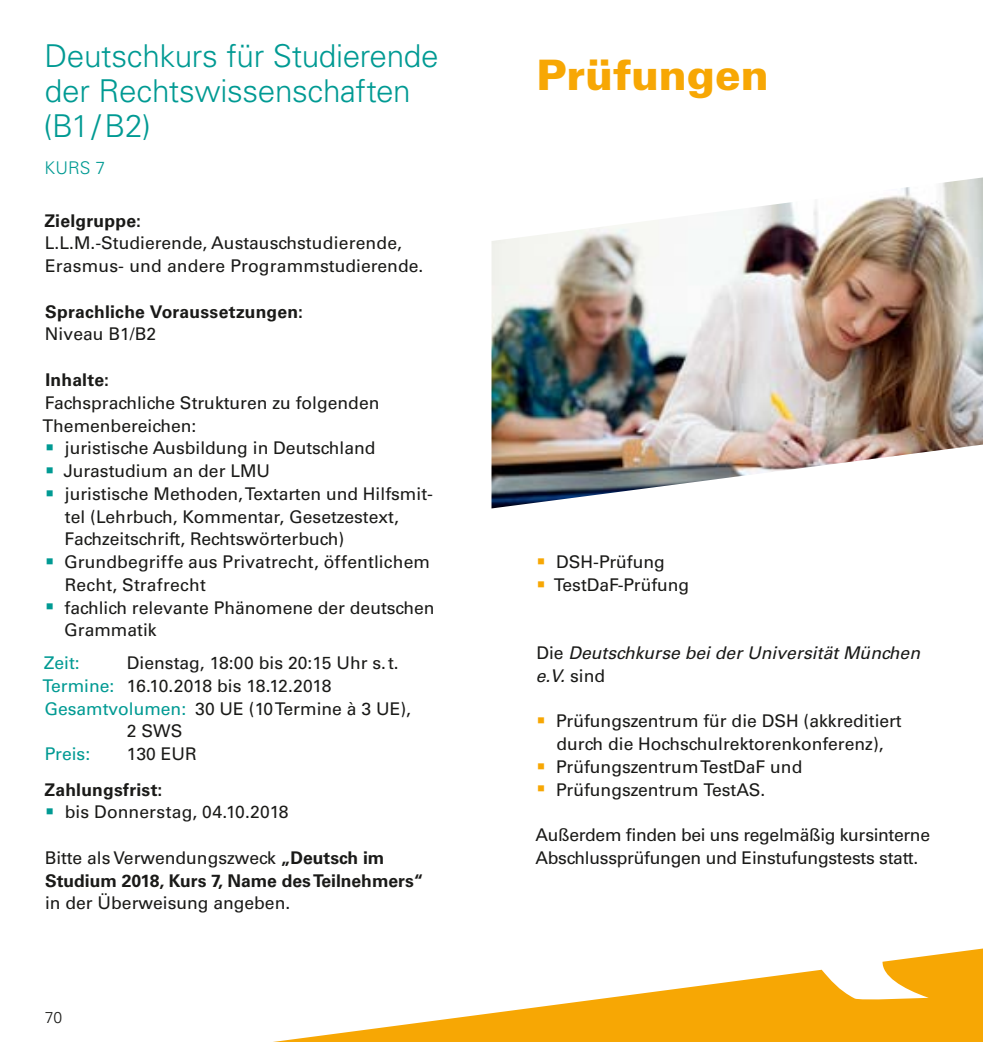
<style>
.page{position:relative;width:983px;height:1042px;background:#fff}
.page>*{position:absolute;margin:0;border:0;box-sizing:border-box;transform-origin:0 0}
.H0_orange{font:900 42px "Univers LT Std";letter-spacing:-.005em;color:#f7a704}
.H1_türkis{font:300 31.5px/35px "Univers LT Std";letter-spacing:-.01em;color:#009a93}
.fließtext{font:17.5px/22.8px "Univers LT Std";color:#1a1a18}
.Kurs_Informationen_B{font:17.5px/22.8px "Univers LT Std";color:#1a1a18}
.t1{font:700 17.5px "Univers LT Std";letter-spacing:.01em;color:#1a1a18}
.fließtext_ohne_Absta{font:17.5px/22.8px "Univers LT Std";color:#1a1a18}
.fließtext-2{font:italic 17.5px/22.8px "Univers LT Std";color:#1a1a18}
.Kurs_Informationen_B-2{font:17.5px "Univers LT Std";color:#009a93}
.KURS_1{font:300 17.5px "Univers LT Std";color:#009a93}
.t2{font:300 15.75px "Univers LT Std";color:#1a1a18}
.s1{font-family:"Arial";font-size:26.25px;color:#009a93}
.s2{color:#009a93}
.s3{font-weight:700}
.s4{font-family:"Arial";font-size:26.25px;color:#f7a704}
.s5{font-style:normal}
</style>
<div class="page">
<svg style="left:273px;top:948px;width:709px;height:94px"></svg>
<img style="left:491px;top:177px;width:491px;height:331px">
<p class="H1_türkis" style="left:44px;top:39px;width:396px">Deutschkurs für Studierende der Rechtswissenschaften (B1/B2)</p>
<p class="KURS_1" style="left:45px;top:157px;width:62px">KURS 7</p>
<h3 class="t1" style="left:44px;top:210px;width:98px">Zielgruppe:</h3>
<p class="fließtext" style="left:45px;top:232px;width:380px">L.L.M.-Studierende, Austauschstudierende,<br>Erasmus- und andere Programmstudierende.</p>
<h3 class="t1" style="left:45px;top:301px;width:259px">Sprachliche Voraussetzungen:</h3>
<p class="fließtext" style="left:45px;top:323px;width:113px">Niveau B1/B2</p>
<h3 class="t1" style="left:46px;top:369px;width:65px">Inhalte:</h3>
<p class="fließtext_ohne_Absta" style="left:42px;top:391px;width:338px">Fachsprachliche Strukturen zu folgenden<br>Themenbereichen:</p>
<p class="fließtext" style="left:45px;top:437px;width:332px"><span class="s1">▪</span> juristische Ausbildung in Deutschland</p>
<p class="fließtext" style="left:45px;top:459px;width:227px"><span class="s1">▪</span> Jurastudium an der LMU</p>
<p class="fließtext" style="left:65px;top:482px;width:370px;text-indent:-20px"><span class="s1">▪</span> juristische Methoden, Textarten und Hilfsmit&shy;tel (Lehrbuch, Kommentar, Gesetzestext,<br>Fachzeitschrift, Rechtswörterbuch)</p>
<p class="fließtext" style="left:65px;top:550px;width:367px;text-indent:-20px"><span class="s1">▪</span> Grundbegriffe aus Privatrecht, öffentlichem<br>Recht, Strafrecht</p>
<p class="fließtext" style="left:64px;top:596px;width:372px;text-indent:-19px"><span class="s1">▪</span> fachlich relevante Phänomene der deutschen<br>Grammatik</p>
<p class="Kurs_Informationen_B-2" style="left:44px;top:652px;width:37px">Zeit:</p>
<p class="Kurs_Informationen_B" style="left:127px;top:651px;width:273px">Dienstag, 18:00 bis 20:15 Uhr s.t.</p>
<p class="Kurs_Informationen_B" style="left:42px;top:674px;width:290px"><span class="s2">Termine:</span> 16.10.2018 bis 18.12.2018</p>
<p class="Kurs_Informationen_B" style="left:127px;top:697px;width:285px;text-indent:-83px"><span class="s2">Gesamtvolumen:</span> 30 UE (10 Termine à 3 UE),<br>2 SWS</p>
<p class="Kurs_Informationen_B-2" style="left:45px;top:743px;width:47px">Preis:</p>
<p class="Kurs_Informationen_B" style="left:127px;top:742px;width:71px">130 EUR</p>
<h3 class="t1" style="left:44px;top:779px;width:119px">Zahlungsfrist:</h3>
<p class="fließtext" style="left:45px;top:801px;width:245px"><span class="s1">▪</span> bis Donnerstag, 04.10.2018</p>
<p class="fließtext" style="left:45px;top:846px;width:380px">Bitte als Verwendungszweck <span class="s3">„Deutsch im<br>Studium 2018, Kurs 7, Name des Teilnehmers“ </span>in der Überweisung angeben.</p>
<p class="t2" style="left:45px;top:1008px;width:19px">70</p>
<p class="H0_orange" style="left:536px;top:49px;width:234px">Prüfungen</p>
<p class="fließtext" style="left:536px;top:550px;width:130px"><span class="s4">▪</span> DSH-Prüfung</p>
<p class="fließtext" style="left:536px;top:573px;width:154px"><span class="s4">▪</span> TestDaF-Prüfung</p>
<p class="fließtext-2" style="left:535px;top:642px;width:386px"><span class="s5">Die</span> Deutschkurse bei der Universität München e.V. <span class="s5">sind</span></p>
<p class="fließtext" style="left:536px;top:710px;width:366px;text-align:center"><span class="s4">▪</span> Prüfungszentrum für die DSH (akkreditiert durch die Hochschulrektorenkonferenz),</p>
<p class="fließtext" style="left:536px;top:755px;width:267px"><span class="s4">▪</span> Prüfungszentrum TestDaF und</p>
<p class="fließtext" style="left:536px;top:778px;width:230px"><span class="s4">▪</span> Prüfungszentrum TestAS.</p>
<p class="fließtext" style="left:535px;top:823px;width:396px">Außerdem finden bei uns regelmäßig kursinterne<br>Abschlussprüfungen und Einstufungstests statt.</p>
</div>
